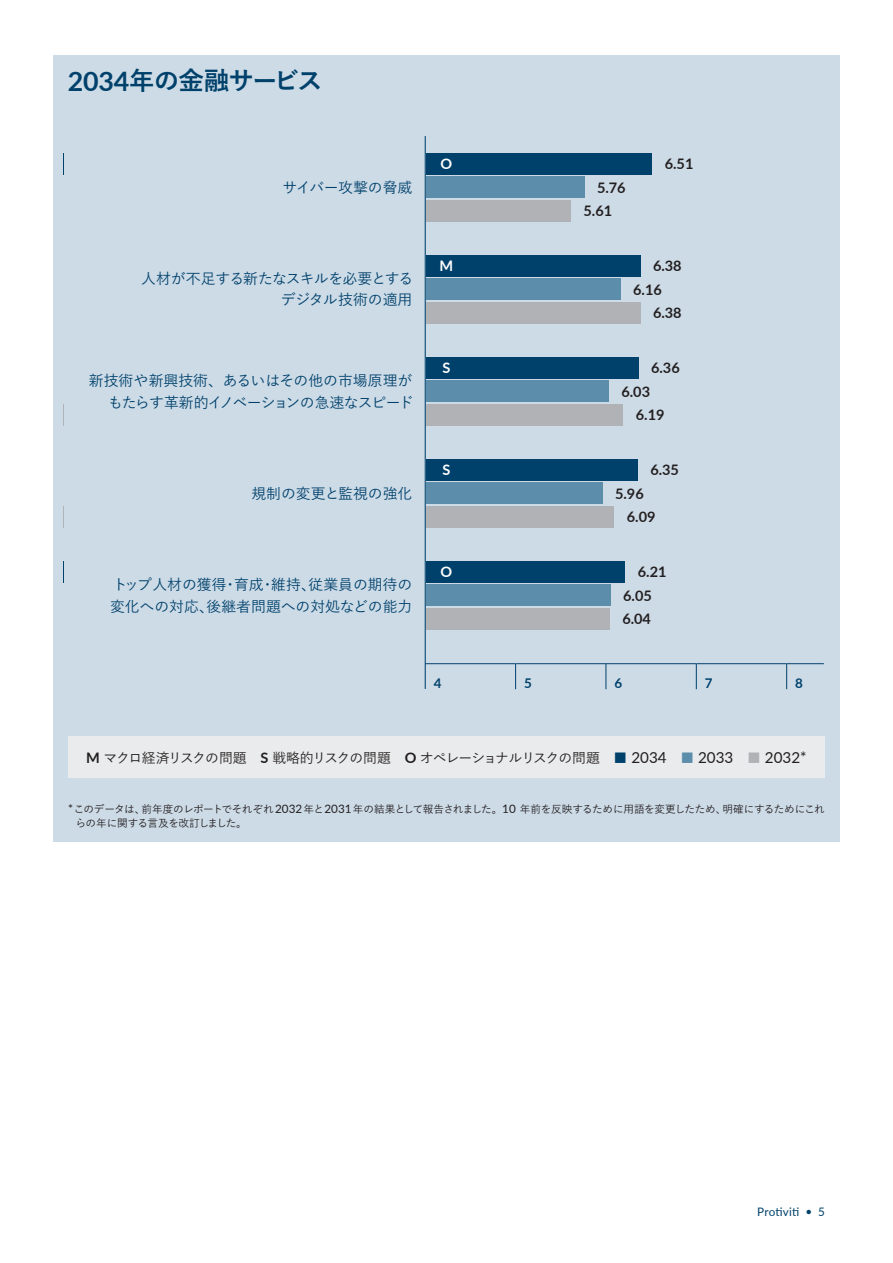
<style>
.page{position:relative;width:893px;height:1263px;background:#fff}
.page>*{position:absolute;margin:0;border:0;box-sizing:border-box;transform-origin:0 0}
.t1{font:700 25.5px "Yu Go";letter-spacing:-.035em;color:#00416b}
.t2{font:500 14.85px/21.3px "Yu Go";letter-spacing:-.005em;color:#00416b;text-align:right}
.t3{font:700 14.55px/23.4px "Lato";color:#231f20}
.t4{font:700 14.55px "Lato";color:#fff}
.t5{font:500 13.8px "Yu Go";letter-spacing:-.065em;color:#231f20}
.t6{font:700 13.35px "Lato";color:#00416b}
.t7{font:11.7px "Lato";letter-spacing:.015em;color:#00416b}
.t8{font:500 10.65px/13.8px "Yu Go";letter-spacing:-.045em;color:#231f20}
.s1{font-family:"Lato";font-size:26.85px}
.s2{font-family:"Lato";font-weight:700;font-size:14.55px}
.s3{color:#00416b}
.s4{font-family:"Lato";font-weight:400;font-size:15.15px}
.s5{color:#5c8daa}
.s6{color:#b1b2b6}
.s7{font-family:"Lato";font-weight:400;font-size:11.7px}
</style>
<div class="page">
<div style="left:53px;top:55px;width:787px;height:787px;background:#cddbe7"></div>
<div style="left:64px;top:153px;width:588px;height:21px;background:#00416b"></div>
<div style="left:64px;top:176px;width:520px;height:22px;background:#5c8daa"></div>
<div style="left:64px;top:200px;width:507px;height:21px;background:#b1b2b6"></div>
<div style="left:64px;top:255px;width:576px;height:21px;background:#00416b"></div>
<div style="left:64px;top:279px;width:556px;height:21px;background:#5c8daa"></div>
<div style="left:64px;top:302px;width:576px;height:21px;background:#b1b2b6"></div>
<div style="left:64px;top:357px;width:574px;height:21px;background:#00416b"></div>
<div style="left:64px;top:381px;width:545px;height:21px;background:#5c8daa"></div>
<div style="left:64px;top:404px;width:559px;height:21px;background:#b1b2b6"></div>
<div style="left:64px;top:459px;width:574px;height:21px;background:#00416b"></div>
<div style="left:64px;top:483px;width:538px;height:21px;background:#5c8daa"></div>
<div style="left:64px;top:506px;width:550px;height:21px;background:#b1b2b6"></div>
<div style="left:64px;top:561px;width:561px;height:22px;background:#00416b"></div>
<div style="left:64px;top:585px;width:546px;height:21px;background:#5c8daa"></div>
<div style="left:64px;top:608px;width:546px;height:21px;background:#b1b2b6"></div>
<div style="left:64px;top:136px;width:362px;height:553px;background:#cddbe7"></div>
<div style="left:68px;top:737px;width:757px;height:41px;background:#eaebec"></div>
<hr style="left:425px;top:136px;width:1px;height:553px;background:#00416b">
<hr style="left:425px;top:663px;width:91px;height:1px;background:#00416b">
<hr style="left:516px;top:663px;width:90px;height:1px;background:#00416b">
<svg style="left:515px;top:664px;width:1px;height:25px"></svg>
<hr style="left:606px;top:663px;width:90px;height:1px;background:#00416b">
<svg style="left:606px;top:664px;width:1px;height:25px"></svg>
<hr style="left:696px;top:663px;width:91px;height:1px;background:#00416b">
<svg style="left:696px;top:664px;width:1px;height:25px"></svg>
<hr style="left:787px;top:663px;width:37px;height:1px;background:#00416b">
<svg style="left:786px;top:664px;width:1px;height:25px"></svg>
<h1 class="t1" style="left:68px;top:67px;width:256px"><span class="s1">2034</span>年の金融サービス</h1>
<p class="t2" style="left:282px;top:175px;width:132px">サイバー攻撃の脅威</p>
<p class="t2" style="left:141px;top:266px;width:274px">人材が不足する新たなスキルを必要とするデジタル技術の適用</p>
<p class="t2" style="left:89px;top:368px;width:326px">新技術や新興技術、あるいはその他の市場原理がもたらす革新的イノベーションの急速なスピード</p>
<p class="t2" style="left:251px;top:481px;width:163px">規制の変更と監視の強化</p>
<p class="t2" style="left:110px;top:572px;width:304px;text-align:left">トップ人材の獲得・育成・維持、従業員の期待の変化への対応、後継者問題への対処などの能力</p>
<p class="t4" style="left:441px;top:153px;width:13px">O</p>
<p class="t3" style="left:665px;top:152px;width:30px">6.51</p>
<p class="t3" style="left:583px;top:175px;width:44px;text-indent:14px">5.76<br>5.61</p>
<p class="t4" style="left:440px;top:255px;width:15px">M</p>
<p class="t3" style="left:633px;top:254px;width:50px;text-indent:20px">6.38<br>6.16</p>
<p class="t3" style="left:653px;top:300px;width:30px">6.38</p>
<p class="t4" style="left:442px;top:357px;width:9px">S</p>
<p class="t3" style="left:651px;top:356px;width:30px">6.36</p>
<p class="t3" style="left:636px;top:379px;width:30px;text-indent:-14px">6.03<br>6.19</p>
<p class="t4" style="left:442px;top:459px;width:9px">S</p>
<p class="t3" style="left:650px;top:458px;width:30px">6.35</p>
<p class="t3" style="left:627px;top:481px;width:30px;text-indent:-12px">5.96<br>6.09</p>
<p class="t4" style="left:441px;top:561px;width:13px">O</p>
<p class="t3" style="left:622px;top:560px;width:46px;text-indent:16px">6.21<br>6.05<br>6.04</p>
<p class="t6" style="left:434px;top:673px;width:9px">4</p>
<p class="t6" style="left:524px;top:673px;width:9px">5</p>
<p class="t6" style="left:614px;top:673px;width:9px">6</p>
<p class="t6" style="left:705px;top:673px;width:9px">7</p>
<p class="t6" style="left:795px;top:673px;width:9px">8</p>
<p class="t5" style="left:86px;top:745px;width:722px"><span class="s2">M</span> マクロ経済リスクの問題　<span class="s2">S</span> 戦略的リスクの問題　<span class="s2">O</span> オペレーショナルリスクの問題　<span class="s3">■</span> <span class="s4">2034</span> <span class="s5">■</span> <span class="s4">2033</span> <span class="s6">■</span> <span class="s4">2032*</span></p>
<p class="t8" style="left:76px;top:801px;width:751px;text-indent:-8px"><span class="s7">*</span>このデータは、前年度のレポートでそれぞれ <span class="s7">2032</span>年と<span class="s7">2031</span>年の結果として報告されました。<span class="s7">10</span> 年前を反映するために用語を変更したため、明確にするためにこれらの年に関する言及を改訂しました。</p>
<p class="t7" style="left:757px;top:1203px;width:69px">Protiviti • 5</p>
</div>
